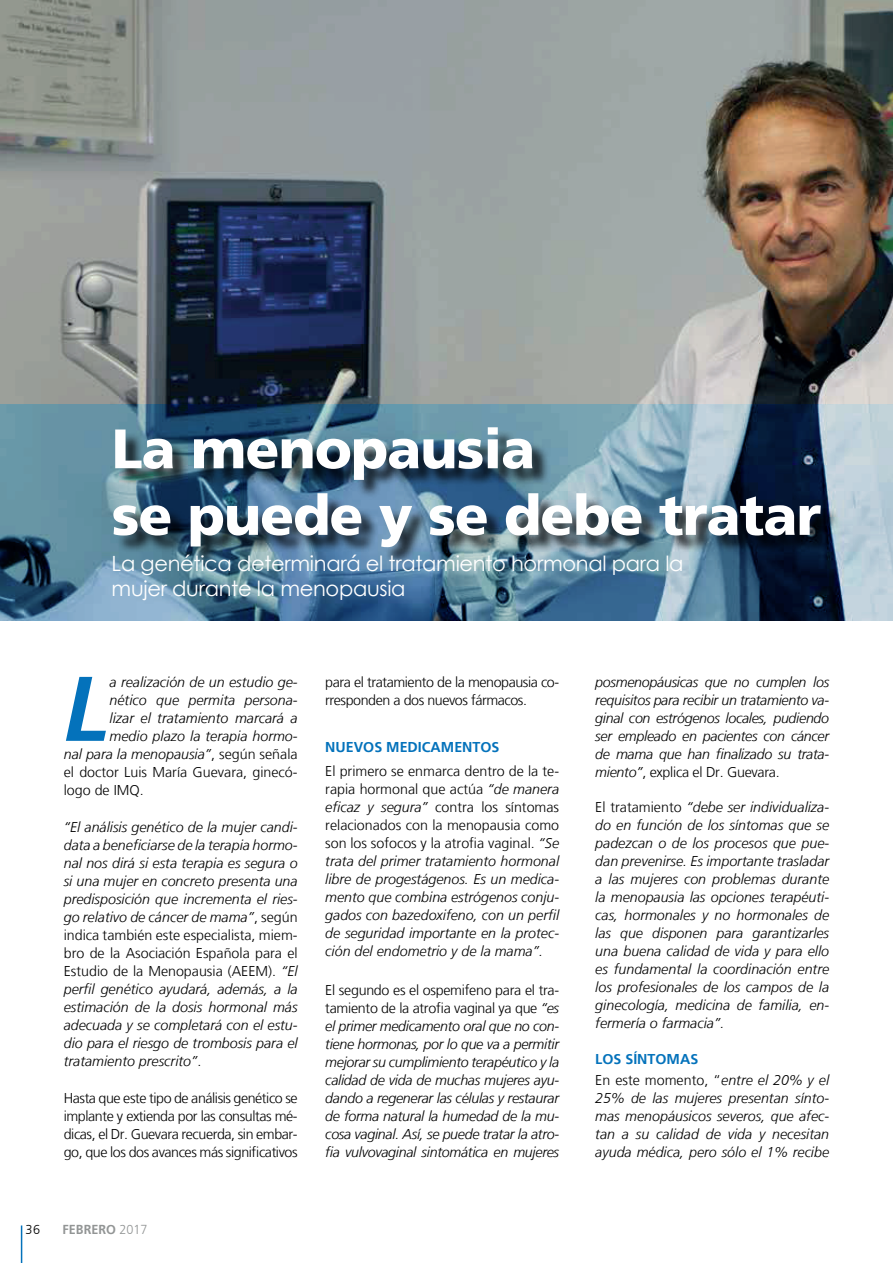
<style>
.page{position:relative;width:893px;height:1263px;background:#fff}
.page>*{position:absolute;margin:0;border:0;box-sizing:border-box;transform-origin:0 0}
.t1{font:italic 700 91.65px "Frutiger LT";color:#0472bb}
.t2{font:900 55.5px/66.6px "Frutiger LT";letter-spacing:-.015em;color:#fff}
.t3{font:21px/25.2px "Century Gothic";letter-spacing:-.015em;color:#fff}
.t4{font:italic 300 14.25px/18px "Frutiger LT";color:#000001;text-align:justify}
.t5{font:300 14.25px/18px "Frutiger LT";letter-spacing:-.03em;color:#000001;text-align:justify}
.t6{font:300 14.25px/20.7px "Frutiger LT";color:#000001}
.t7{font:700 14.25px "Frutiger LT";color:#0472bb}
.t8{font:700 13.05px "Frutiger LT";color:#929595}
.t9{font:300 13.05px "Frutiger LT";color:#000001}
.s1{font-style:normal}
.s2{font-weight:300}
.s3{font-weight:700;color:#0472bb}
.s4{font-style:italic}
</style>
<div class="page">
<hr style="left:21px;top:1225px;width:1px;height:38px;background:#0472bb">
<img style="left:0;top:0;width:893px;height:404px">
<svg style="left:0;top:404px;width:893px;height:217px;background:#5e839b"></svg>
<div style="left:116px;top:430px;width:723px;height:136px;background:#000001;opacity:.75"></div>
<h2 class="t2" style="left:112px;top:415px;width:711px">La menopausia<br>se puede y se debe tratar</h2>
<h3 class="t3" style="left:112px;top:550px;width:573px">La genética determinará el tratamiento hormonal para la mujer durante la menopausia</h3>
<h1 class="t1" style="left:64px;top:655px;width:47px">L</h1>
<p class="t4" style="left:110px;top:673px;width:190px">a realización de un estudio ge-</p>
<p class="t4" style="left:110px;top:691px;width:190px">nético que permita persona-</p>
<p class="t4" style="left:110px;top:709px;width:190px">lizar el tratamiento marcará a</p>
<p class="t4" style="left:110px;top:727px;width:190px">medio plazo la terapia hormo-</p>
<p class="t4" style="left:64px;top:745px;width:235px">nal para la menopausia”<span class="s1">, según señala</span></p>
<p class="t6" style="left:64px;top:762px;width:235px">el doctor Luis María Guevara, ginecó-</p>
<p class="t6" style="left:64px;top:780px;width:81px">logo de IMQ.</p>
<p class="t4" style="left:64px;top:818px;width:235px">“El análisis genético de la mujer candi&shy;data a beneficiarse de la terapia hormo&shy;nal nos dirá si esta terapia es segura o si una mujer en concreto presenta una predisposición que incrementa el ries&shy;go relativo de cáncer de mama”<span class="s1">, según indica también este especialista, miem&shy;bro de la Asociación Española para el Estudio de la Menopausia (AEEM).</span> “El perfil genético ayudará, además, a la estimación de la dosis hormonal más adecuada y se completará con el estu&shy;dio para el riesgo de trombosis para el tratamiento prescrito”<span class="s1">.</span></p>
<p class="t5" style="left:64px;top:1089px;width:235px">Hasta que este tipo de análisis genético se implante y extienda por las consultas mé&shy;dicas, el Dr. Guevara recuerda, sin embar&shy;go, que los dos avances más significativos</p>
<p class="t9" style="left:25px;top:1222px;width:16px">36</p>
<p class="t8" style="left:63px;top:1222px;width:86px">FEBRERO <span class="s2">2017</span></p>
<p class="t5" style="left:325px;top:673px;width:235px">para el tratamiento de la menopausia co&shy;rresponden a dos nuevos fármacos.</p>
<p class="t7" style="left:325px;top:739px;width:176px">NUEVOS MEDICAMENTOS</p>
<p class="t4" style="left:325px;top:762px;width:235px"><span class="s1">El primero se enmarca dentro de la te&shy;rapia hormonal que actúa</span> “de manera eficaz y segura” <span class="s1">contra los síntomas relacionados con la menopausia como son los sofocos y la atrofia vaginal.</span> “Se trata del primer tratamiento hormonal libre de progestágenos. Es un medica&shy;mento que combina estrógenos conju&shy;gados con bazedoxifeno, con un perfil de seguridad importante en la protec&shy;ción del endometrio y de la mama”.</p>
<p class="t4" style="left:325px;top:981px;width:235px"><span class="s1">El segundo es el ospemifeno para el tra&shy;tamiento de la atrofia vaginal ya que</span> “es el primer medicamento oral que no con&shy;tiene hormonas, por lo que va a permitir mejorar su cumplimiento terapéutico y la calidad de vida de muchas mujeres ayu&shy;dando a regenerar las células y restaurar de forma natural la humedad de la mu&shy;cosa vaginal. Así, se puede tratar la atro&shy;fia vulvovaginal sintomática en mujeres</p>
<p class="t4" style="left:595px;top:673px;width:235px">posmenopáusicas que no cumplen los requisitos para recibir un tratamiento va&shy;ginal con estrógenos locales, pudiendo ser empleado en pacientes con cáncer de mama que han finalizado su trata&shy;miento”<span class="s1">, explica el Dr. Guevara.</span></p>
<p class="t4" style="left:595px;top:798px;width:235px"><span class="s1">El tratamiento</span> “debe ser individualiza&shy;do en función de los síntomas que se padezcan o de los procesos que pue&shy;dan prevenirse. Es importante trasladar a las mujeres con problemas durante la menopausia las opciones terapéuti&shy;cas, hormonales y no hormonales de las que disponen para garantizarles una buena calidad de vida y para ello es fundamental la coordinación entre los profesionales de los campos de la ginecología, medicina de familia, en&shy;fermería o farmacia”.</p>
<p class="t6" style="left:595px;top:1049px;width:235px"><span class="s3">LOS SÍNTOMAS<br></span>En este momento, “<span class="s4">entre el 20% y el</span></p>
<p class="t4" style="left:595px;top:1089px;width:235px">25% de las mujeres presentan sínto&shy;mas menopáusicos severos, que afec&shy;tan a su calidad de vida y necesitan ayuda médica, pero sólo el 1% recibe</p>
</div>
